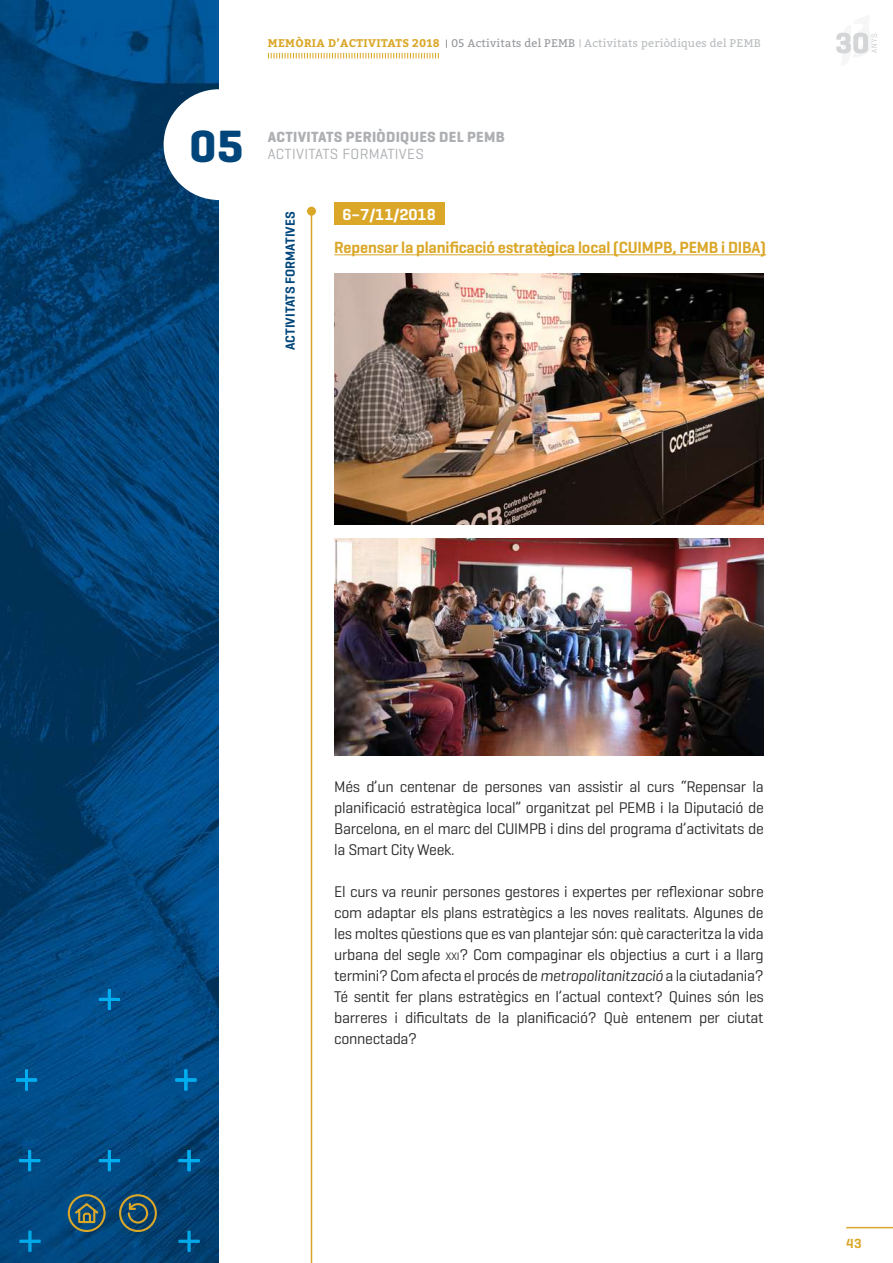
<style>
.page{position:relative;width:893px;height:1263px;background:#fff}
.page>*{position:absolute;margin:0;border:0;box-sizing:border-box;transform-origin:0 0}
.t1{font:700 46.05px "Geogrotesque";color:#00467a}
.t2{font:600 16.5px "Geogrotesque";letter-spacing:-.01em;color:#daa728}
.t3{font:600 16.2px "Geogrotesque";color:#fff}
.t4{font:15.75px/21px "Geogrotesque";letter-spacing:-.02em;color:#292829;text-align:justify}
.t5{font:700 15px "Geogrotesque";letter-spacing:.02em;color:#adafb2}
.t6{font:15px "Geogrotesque";letter-spacing:.02em;color:#adafb2}
.t7{font:600 13.5px "Geogrotesque";color:#00467a}
.t8{font:600 13.5px "Geogrotesque";color:#daa728}
.t9{font:700 11.1px "Bitter";letter-spacing:.03em;color:#daa728}
.t10{font:11.1px "Bitter";letter-spacing:.02em;color:#babcbe}
.s1{font-weight:400;color:#989a9d}
.s2{font-size:10.95px}
.s3{font-style:italic}
</style>
<div class="page">
<img style="left:0;top:0;width:219px;height:1263px">
<svg style="left:99px;top:989px;width:21px;height:21px"></svg>
<svg style="left:19px;top:1150px;width:21px;height:21px"></svg>
<svg style="left:179px;top:1150px;width:21px;height:21px"></svg>
<svg style="left:99px;top:1150px;width:21px;height:21px"></svg>
<svg style="left:179px;top:1231px;width:21px;height:21px"></svg>
<svg style="left:16px;top:1069px;width:21px;height:21px"></svg>
<svg style="left:175px;top:1069px;width:21px;height:21px"></svg>
<svg style="left:20px;top:1231px;width:20px;height:21px"></svg>
<hr style="left:846px;top:1227px;width:47px;height:1px;background:#daa728">
<svg style="left:268px;top:53px;width:171px;height:5px"></svg>
<div style="left:164px;top:89px;width:110px;height:111px;background:#fff;border-radius:50%"></div>
<svg style="left:836px;top:32px;width:41px;height:22px"></svg>
<svg style="left:73px;top:1201px;width:27px;height:23px"></svg>
<div style="left:68px;top:1194px;width:38px;height:38px;border:2px solid #daa728;border-radius:50%"></div>
<div style="left:119px;top:1194px;width:38px;height:38px;border:2px solid #daa728;border-radius:50%"></div>
<svg style="left:127px;top:1201px;width:22px;height:23px"></svg>
<hr style="left:311px;top:211px;width:1px;height:1052px;background:#daa728">
<div style="left:307px;top:207px;width:9px;height:9px;background:#daa728;border-radius:50%"></div>
<img style="left:334px;top:274px;width:430px;height:251px">
<img style="left:334px;top:538px;width:430px;height:218px">
<div style="left:334px;top:202px;width:111px;height:22px;background:#daa728"></div>
<hr style="left:334px;top:254px;width:432px;height:1px;background:#daa728">
<p class="t9" style="left:268px;top:35px;width:309px">MEMÒRIA D’ACTIVITATS 2018 <span class="s1">05 Activitats del PEMB</span></p>
<p class="t10" style="left:584px;top:35px;width:178px">Activitats periòdiques del PEMB</p>
<h1 class="t1" style="left:190px;top:117px;width:55px">05</h1>
<p class="t5" style="left:268px;top:128px;width:238px">ACTIVITATS PERIÒDIQUES DEL PEMB</p>
<p class="t6" style="left:268px;top:144px;width:157px">ACTIVITATS FORMATIVES</p>
<p class="t7" style="left:282px;top:350px;width:140px;rotate:-90deg">ACTIVITATS FORMATIVES</p>
<p class="t3" style="left:342px;top:204px;width:95px">6–7/11/2018</p>
<p class="t2" style="left:334px;top:237px;width:433px">Repensar la planificació estratègica local (CUIMPB, PEMB i DIBA)</p>
<p class="t4" style="left:334px;top:775px;width:431px">Més d’un centenar de persones van assistir al curs “Repensar la planificació estratègica local” organitzat pel PEMB i la Diputació de Barcelona, en el marc del CUIMPB i dins del programa d’activitats de la Smart City Week.</p>
<p class="t4" style="left:334px;top:880px;width:431px">El curs va reunir persones gestores i expertes per reflexionar sobre com adaptar els plans estratègics a les noves realitats. Algunes de les moltes qüestions que es van plantejar són: què caracteritza la vida urbana del segle <span class="s2">xxi</span>? Com compaginar els objectius a curt i a llarg termini? Com afecta el procés de <span class="s3">metropolitanització</span> a la ciutadania?<br>Té sentit fer plans estratègics en l’actual context? Quines són les barreres i dificultats de la planificació? Què entenem per ciutat connectada?</p>
<p class="t8" style="left:846px;top:1235px;width:17px">43</p>
</div>
